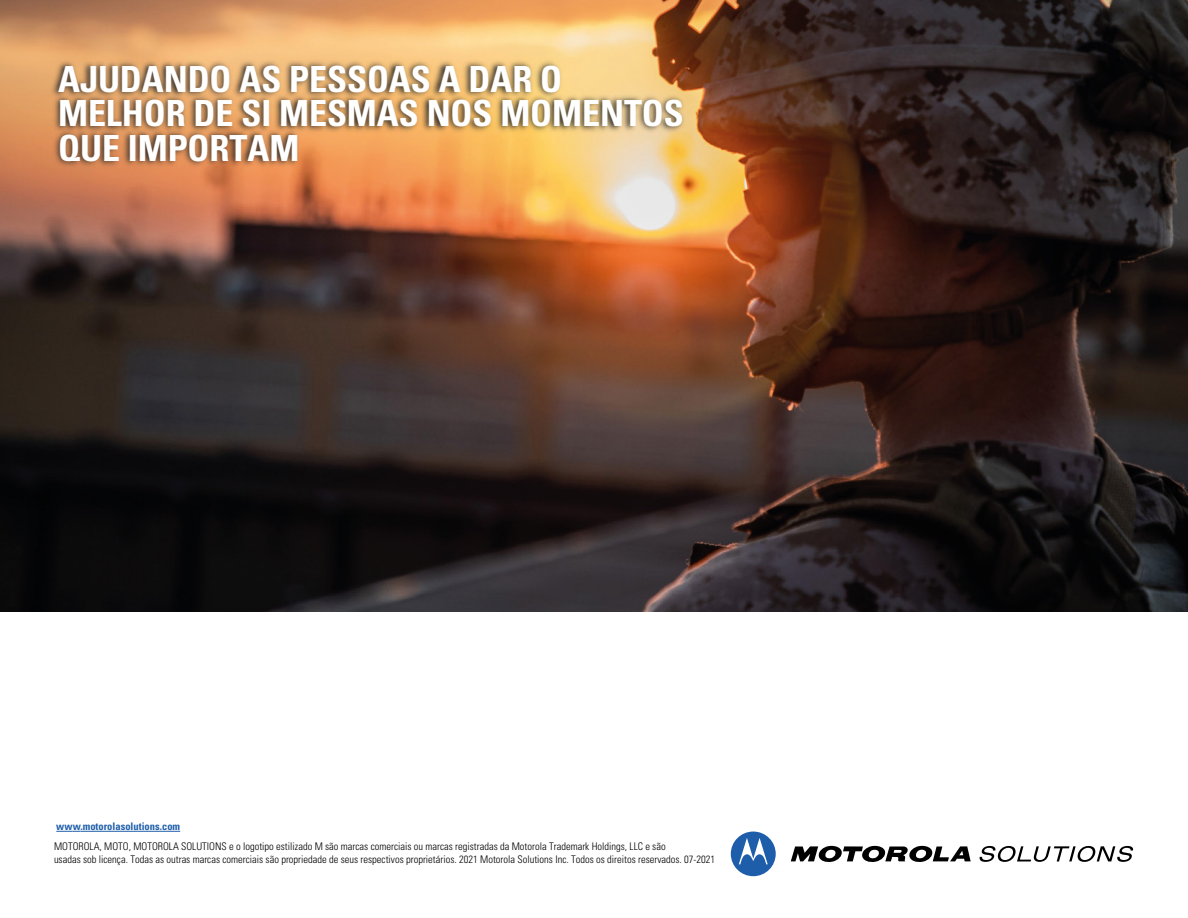
<style>
.page{position:relative;width:1188px;height:918px;background:#fff}
.page>*{position:absolute;margin:0;border:0;box-sizing:border-box;transform-origin:0 0}
.t1{font:700 condensed 36px/34.5px "Univers";color:#fff}
.t2{font:300 condensed 10.5px/12.6px "Univers";color:#000}
.t3{font:700 condensed 10.5px "Univers";color:#1d5da9}
</style>
<div class="page">
<svg style="left:791px;top:846px;width:180px;height:16px"></svg>
<svg style="left:731px;top:832px;width:45px;height:44px"></svg>
<svg style="left:980px;top:846px;width:153px;height:16px"></svg>
<img style="left:0;top:0;width:1188px;height:612px">
<svg style="left:56px;top:831px;width:24px;height:1px"></svg>
<hr style="left:80px;top:831px;width:100px;height:1px;background:#1d5da9">
<img style="left:0;top:8px;width:744px;height:241px">
<h1 class="t1" style="left:58px;top:62px;width:627px">AJUDANDO AS PESSOAS A DAR O<br>MELHOR DE SI MESMAS NOS MOMENTOS<br>QUE IMPORTAM</h1>
<p class="t3" style="left:56px;top:820px;width:125px">www.motorolasolutions.com</p>
<p class="t2" style="left:54px;top:840px;width:663px">MOTOROLA, MOTO, MOTOROLA SOLUTIONS e o logotipo estilizado M são marcas comerciais ou marcas registradas da Motorola Trademark Holdings, LLC e são<br>usadas sob licença. Todas as outras marcas comerciais são propriedade de seus respectivos proprietários. 2021 Motorola Solutions Inc. Todos os direitos reservados. 07-2021</p>
</div>
